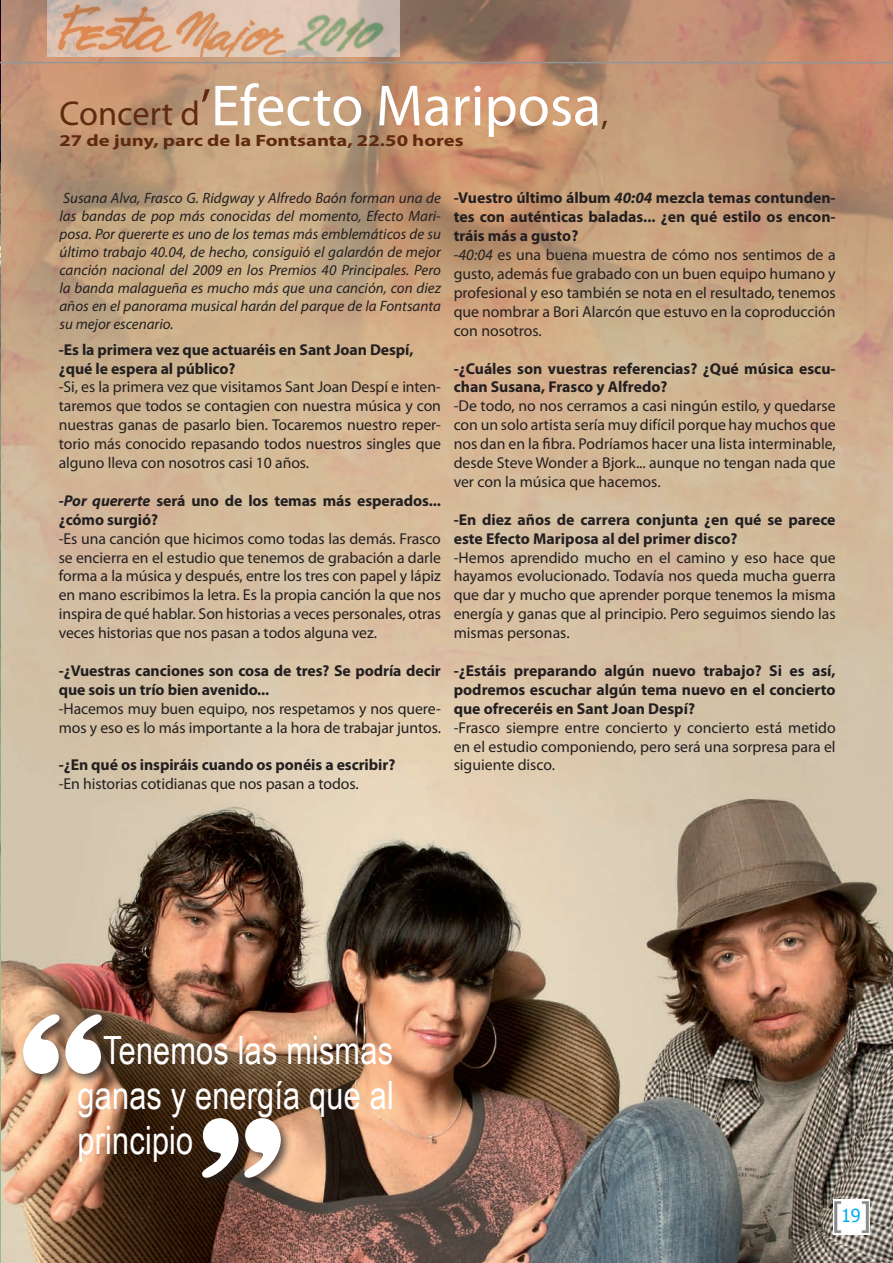
<style>
.page{position:relative;width:893px;height:1263px;background:#fff}
.page>*{position:absolute;margin:0;border:0;box-sizing:border-box;transform-origin:0 0}
.t1{font:58.5px "Myriad Pro";color:#fff}
.t2{font:39px/45px "Arial Narrow";letter-spacing:.005em;color:#fff;text-align:justify;scale:.96 1}
.t3{font:18px "Tahoma";color:#00aeef}
.t4{font:700 16.5px "Myriad Pro";color:#5f2a0f;scale:1.25 1}
.t5{font:15.75px/18.9px "Myriad Pro";color:#231f20;text-align:justify}
.t6{font:700 15.75px/18.9px "Myriad Pro";letter-spacing:-.005em;color:#231f20}
.t7{font:italic 15px/18px "Myriad Pro";color:#231f20;text-align:justify}
.s1{font-size:34.5px;color:#5f2a0f}
.s2{font-size:52.5px;color:#5f2a0f}
.s3{font-weight:700}
.s4{font-weight:700;font-style:italic}
.s5{font-style:italic}
</style>
<div class="page">
<img style="left:0;top:0;width:893px;height:1263px">
<hr style="left:0;top:62px;width:893px;height:1px;background:#939598">
<div style="left:19px;top:1010px;width:102px;height:82px;background:#231f20;opacity:.75"></div>
<svg style="left:23px;top:1014px;width:79px;height:60px"></svg>
<div style="left:198px;top:1114px;width:102px;height:82px;background:#231f20;opacity:.75"></div>
<svg style="left:202px;top:1118px;width:79px;height:60px"></svg>
<img style="left:48px;top:0;width:351px;height:56px">
<img style="left:834px;top:1199px;width:35px;height:36px">
<h1 class="t1" style="left:59px;top:70px;width:550px"><span class="s1">Concert d</span><span class="s2">’</span>Efecto Mariposa<span class="s1">,</span></h1>
<p class="t4" style="left:59px;top:130px;width:325px">27 de juny, parc de la Fontsanta, 22.50 hores</p>
<p class="t7" style="left:59px;top:189px;width:383px">Susana Alva, Frasco G. Ridgway y Alfredo Baón forman una de las bandas de pop más conocidas del momento, Efecto Mari&shy;posa. Por quererte es uno de los temas más emblemáticos de su último trabajo 40.04, de hecho, consiguió el galardón de mejor canción nacional del 2009 en los Premios 40 Principales. Pero la banda malagueña es mucho más que una canción, con diez años en el panorama musical harán del parque de la Fontsanta su mejor escenario.</p>
<p class="t5" style="left:454px;top:188px;width:384px;text-align:left"><span class="s3">-Vuestro último álbum</span> <span class="s4">40:04</span> <span class="s3">mezcla temas contunden&shy;tes con auténticas baladas... ¿en qué estilo os encon&shy;tráis más a gusto?<br></span>-<span class="s5">40:04</span> es una buena muestra de cómo nos sentimos de a gusto, además fue grabado con un buen equipo humano y profesional y eso también se nota en el resultado, tenemos que nombrar a Bori Alarcón que estuvo en la coproducción con nosotros.</p>
<p class="t6" style="left:454px;top:358px;width:383px">-¿Cuáles son vuestras referencias? ¿Qué música escu&shy;chan Susana, Frasco y Alfredo?</p>
<p class="t5" style="left:454px;top:396px;width:384px">-De todo, no nos cerramos a casi ningún estilo, y quedarse con un solo artista sería muy difícil porque hay muchos que nos dan en la fibra. Podríamos hacer una lista interminable, desde Steve Wonder a Bjork... aunque no tengan nada que ver con la música que hacemos.</p>
<p class="t6" style="left:454px;top:509px;width:383px">-En diez años de carrera conjunta ¿en qué se parece este Efecto Mariposa al del primer disco?</p>
<p class="t5" style="left:454px;top:547px;width:383px">-Hemos aprendido mucho en el camino y eso hace que hayamos evolucionado. Todavía nos queda mucha guerra que dar y mucho que aprender porque tenemos la misma energía y ganas que al principio. Pero seguimos siendo las mismas personas.</p>
<p class="t6" style="left:454px;top:661px;width:384px;text-align:justify">-¿Estáis preparando algún nuevo trabajo? Si es así, podremos escuchar algún tema nuevo en el concierto que ofreceréis en Sant Joan Despí?</p>
<p class="t5" style="left:454px;top:718px;width:383px">-Frasco siempre entre concierto y concierto está metido en el estudio componiendo, pero será una sorpresa para el siguiente disco.</p>
<p class="t6" style="left:59px;top:339px;width:356px">-Es la primera vez que actuaréis en Sant Joan Despí, ¿qué le espera al público?</p>
<p class="t5" style="left:59px;top:377px;width:384px">-Si, es la primera vez que visitamos Sant Joan Despí e inten&shy;taremos que todos se contagien con nuestra música y con nuestras ganas de pasarlo bien. Tocaremos nuestro reper&shy;torio más conocido repasando todos nuestros singles que alguno lleva con nosotros casi 10 años.</p>
<p class="t6" style="left:59px;top:491px;width:384px">-<span class="s5">Por quererte</span> será uno de los temas más esperados... ¿cómo surgió?</p>
<p class="t5" style="left:59px;top:529px;width:384px">-Es una canción que hicimos como todas las demás. Frasco se encierra en el estudio que tenemos de grabación a darle forma a la música y después, entre los tres con papel y lápiz en mano escribimos la letra. Es la propia canción la que nos inspira de qué hablar. Son historias a veces personales, otras veces historias que nos pasan a todos alguna vez.</p>
<p class="t6" style="left:59px;top:661px;width:384px">-¿Vuestras canciones son cosa de tres? Se podría decir que sois un trío bien avenido...</p>
<p class="t5" style="left:59px;top:699px;width:384px">-Hacemos muy buen equipo, nos respetamos y nos quere&shy;mos y eso es lo más importante a la hora de trabajar juntos.</p>
<p class="t6" style="left:59px;top:755px;width:338px">-¿En qué os inspiráis cuando os ponéis a escribir?</p>
<p class="t5" style="left:59px;top:774px;width:301px">-En historias cotidianas que nos pasan a todos.</p>
<h2 class="t2" style="left:78px;top:1026px;width:331px;text-indent:26px">Tenemos las mismas ganas y energía que al principio</h2>
<p class="t3" style="left:841px;top:1204px;width:21px">19</p>
<p class="t3" style="left:844px;top:1209px;width:21px">19</p>
</div>
